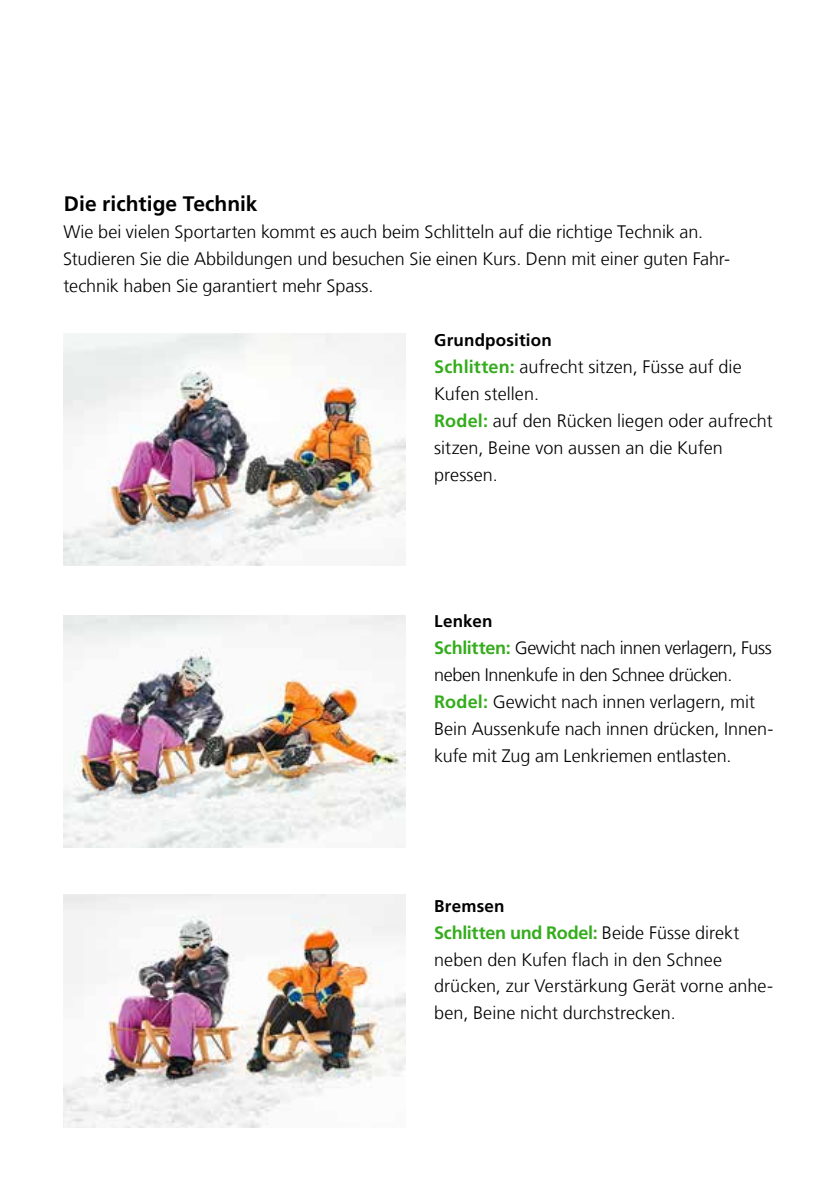
<style>
.page{position:relative;width:840px;height:1191px;background:#fff}
.page>*{position:absolute;margin:0;border:0;box-sizing:border-box;transform-origin:0 0}
.t1{font:700 21px "Frutiger LT Com";letter-spacing:.005em;color:#000}
.t2{font:300 18px/27px "Frutiger LT Com";color:#000}
.t3{font:700 17px "Frutiger LT Com";letter-spacing:.01em;color:#000}
.s1{font-weight:700;color:#35ac1d}
</style>
<div class="page">
<img style="left:64px;top:333px;width:341px;height:233px">
<img style="left:63px;top:894px;width:342px;height:233px">
<img style="left:64px;top:615px;width:341px;height:233px">
<p class="t1" style="left:64px;top:192px;width:195px">Die richtige Technik</p>
<p class="t2" style="left:63px;top:219px;width:666px">Wie bei vielen Sportarten kommt es auch beim Schlitteln auf die richtige Technik an.<br>Studieren Sie die Abbildungen und besuchen Sie einen Kurs. Denn mit einer guten Fahr&shy;technik haben Sie garantiert mehr Spass.</p>
<p class="t3" style="left:434px;top:330px;width:119px">Grundposition</p>
<p class="t2" style="left:434px;top:353px;width:340px"><span class="s1">Schlitten:</span> aufrecht sitzen, Füsse auf die<br>Kufen stellen.<br><span class="s1">Rodel:</span> auf den Rücken liegen oder aufrecht sitzen, Beine von aussen an die Kufen pressen.</p>
<p class="t3" style="left:434px;top:611px;width:60px">Lenken</p>
<p class="t2" style="left:434px;top:634px;width:340px"><span class="s1">Schlitten:</span> Gewicht nach innen verlagern, Fuss neben Innenkufe in den Schnee drücken.<br><span class="s1">Rodel:</span> Gewicht nach innen verlagern, mit Bein Aussenkufe nach innen drücken, Innen&shy;kufe mit Zug am Lenkriemen entlasten.</p>
<p class="t3" style="left:434px;top:895px;width:72px">Bremsen</p>
<p class="t2" style="left:434px;top:919px;width:340px"><span class="s1">Schlitten und Rodel:</span> Beide Füsse direkt neben den Kufen flach in den Schnee drücken, zur Verstärkung Gerät vorne anhe&shy;ben, Beine nicht durchstrecken.</p>
</div>
